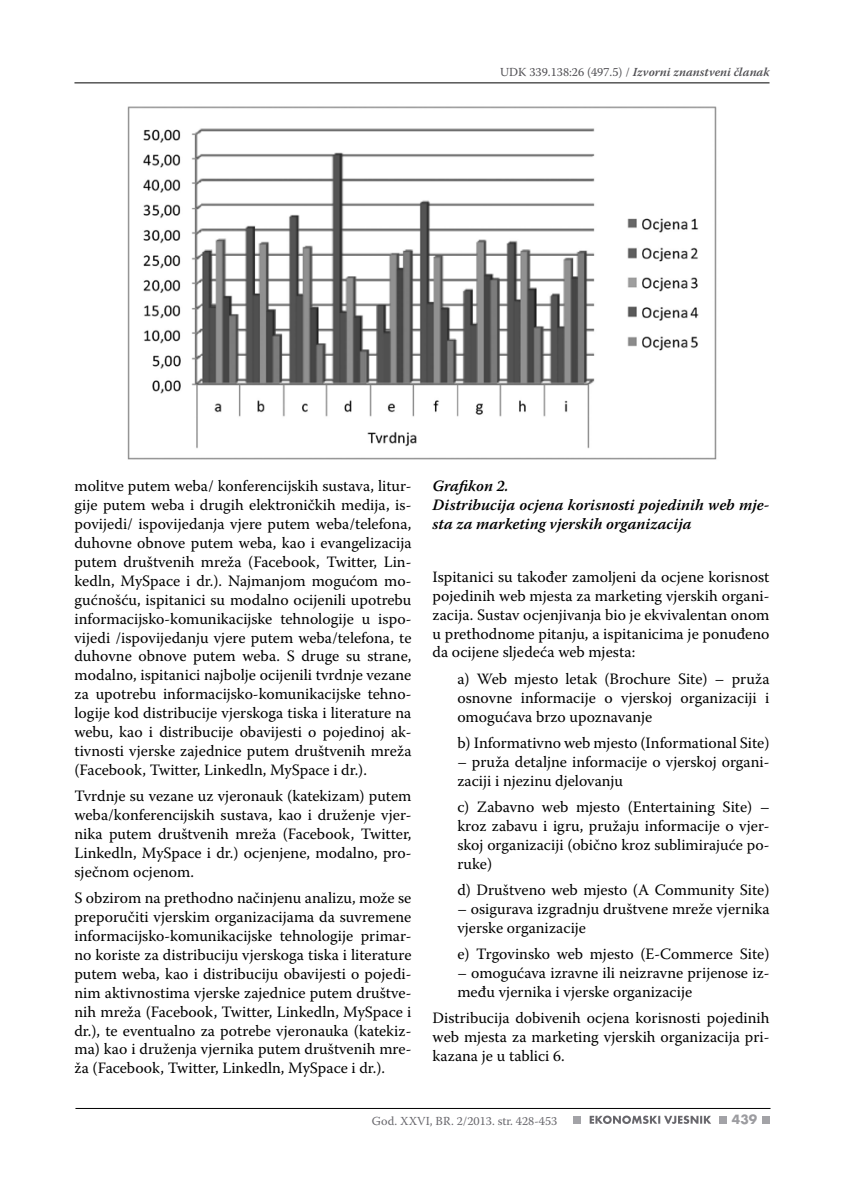
<style>
.page{position:relative;width:844px;height:1191px;background:#fff}
.page>*{position:absolute;margin:0;border:0;box-sizing:border-box;transform-origin:0 0}
.t1{font:15.75px/18.9px "Warnock Pro";color:#000;text-align:justify}
.t2{font:italic 600 15.75px/18.9px "Warnock Pro";color:#000}
.t3{font:700 14px "Futura TOT";color:#9c9ca0}
.t4{font:italic 600 12.25px "Warnock Pro";color:#504f53}
.t5{font:12.25px "Warnock Pro";color:#68676c}
.s1{font-weight:400;font-style:normal}
</style>
<div class="page">
<hr style="left:74px;top:83px;width:695px;height:1px;background:#000">
<hr style="left:75px;top:1108px;width:695px;height:1px;background:#000">
<svg style="left:589px;top:1115px;width:122px;height:9px"></svg>
<div style="left:573px;top:1115px;width:8px;height:8px;background:#a3a3a7"></div>
<div style="left:718px;top:1115px;width:8px;height:8px;background:#a3a3a7"></div>
<div style="left:761px;top:1115px;width:8px;height:8px;background:#a3a3a7"></div>
<img style="left:127px;top:106px;width:590px;height:354px">
<p class="t4" style="left:500px;top:65px;width:271px"><span class="s1">UDK 339.138:26 (497.5) /</span> Izvorni znanstveni članak</p>
<p class="t1" style="left:74px;top:476px;width:338px">molitve putem weba/ konferencijskih sustava, litur&shy;gije putem weba i drugih elektroničkih medija, is&shy;povijedi/ ispovijedanja vjere putem weba/telefona, duhovne obnove putem weba, kao i evangelizacija putem društvenih mreža (Facebook, Twitter, Lin&shy;kedln, MySpace i dr.). Najmanjom mogućom mo&shy;gućnošću, ispitanici su modalno ocijenili upotrebu informacijsko-komunikacijske tehnologije u ispo&shy;vijedi /ispovijedanju vjere putem weba/telefona, te duhovne obnove putem weba. S druge su strane, modalno, ispitanici najbolje ocijenili tvrdnje vezane za upotrebu informacijsko-komunikacijske tehno&shy;logije kod distribucije vjerskoga tiska i literature na webu, kao i distribucije obavijesti o pojedinoj ak&shy;tivnosti vjerske zajednice putem društvenih mreža (Facebook, Twitter, Linkedln, MySpace i dr.).</p>
<p class="t1" style="left:74px;top:786px;width:338px">Tvrdnje su vezane uz vjeronauk (katekizam) putem weba/konferencijskih sustava, kao i druženje vjer&shy;nika putem društvenih mreža (Facebook, Twitter, Linkedln, MySpace i dr.) ocjenjene, modalno, pro&shy;sječnom ocjenom.</p>
<p class="t1" style="left:74px;top:888px;width:338px">S obzirom na prethodno načinjenu analizu, može se preporučiti vjerskim organizacijama da suvremene informacijsko-komunikacijske tehnologije primar&shy;no koriste za distribuciju vjerskoga tiska i literature putem weba, kao i distribuciju obavijesti o pojedi&shy;nim aktivnostima vjerske zajednice putem društve&shy;nih mreža (Facebook, Twitter, Linkedln, MySpace i dr.), te eventualno za potrebe vjeronauka (katekiz&shy;ma) kao i druženja vjernika putem društvenih mre&shy;ža (Facebook, Twitter, Linkedln, MySpace i dr.).</p>
<p class="t2" style="left:432px;top:476px;width:338px">Grafikon 2.<br>Distribucija ocjena korisnosti pojedinih web mje&shy;sta za marketing vjerskih organizacija</p>
<p class="t1" style="left:432px;top:567px;width:338px">Ispitanici su također zamoljeni da ocjene korisnost pojedinih web mjesta za marketing vjerskih organi&shy;zacija. Sustav ocjenjivanja bio je ekvivalentan onom u prethodnome pitanju, a ispitanicima je ponuđeno da ocijene sljedeća web mjesta:</p>
<p class="t1" style="left:457px;top:669px;width:313px">a) Web mjesto letak (Brochure Site) – pruža osnovne informacije o vjerskoj organizaciji i omogućava brzo upoznavanje</p>
<p class="t1" style="left:457px;top:733px;width:313px">b) Informativno web mjesto (Informational Site)</p>
<p class="t1" style="left:457px;top:752px;width:313px">– pruža detaljne informacije o vjerskoj organi&shy;zaciji i njezinu djelovanju</p>
<p class="t1" style="left:457px;top:797px;width:313px">c) Zabavno web mjesto (Entertaining Site) – kroz zabavu i igru, pružaju informacije o vjer&shy;skoj organizaciji (obično kroz sublimirajuće po&shy;ruke)</p>
<p class="t1" style="left:457px;top:880px;width:313px">d) Društveno web mjesto (A Community Site)</p>
<p class="t1" style="left:457px;top:899px;width:313px">– osigurava izgradnju društvene mreže vjernika vjerske organizacije</p>
<p class="t1" style="left:457px;top:944px;width:313px">e) Trgovinsko web mjesto (E-Commerce Site)</p>
<p class="t1" style="left:457px;top:963px;width:313px">– omogućava izravne ili neizravne prijenose iz&shy;među vjernika i vjerske organizacije</p>
<p class="t1" style="left:432px;top:1008px;width:338px">Distribucija dobivenih ocjena korisnosti pojedinih web mjesta za marketing vjerskih organizacija pri&shy;kazana je u tablici 6.</p>
<p class="t5" style="left:372px;top:1113px;width:187px">God. XXVI, BR. 2/2013. str. 428-453</p>
<p class="t3" style="left:731px;top:1111px;width:27px">439</p>
</div>
